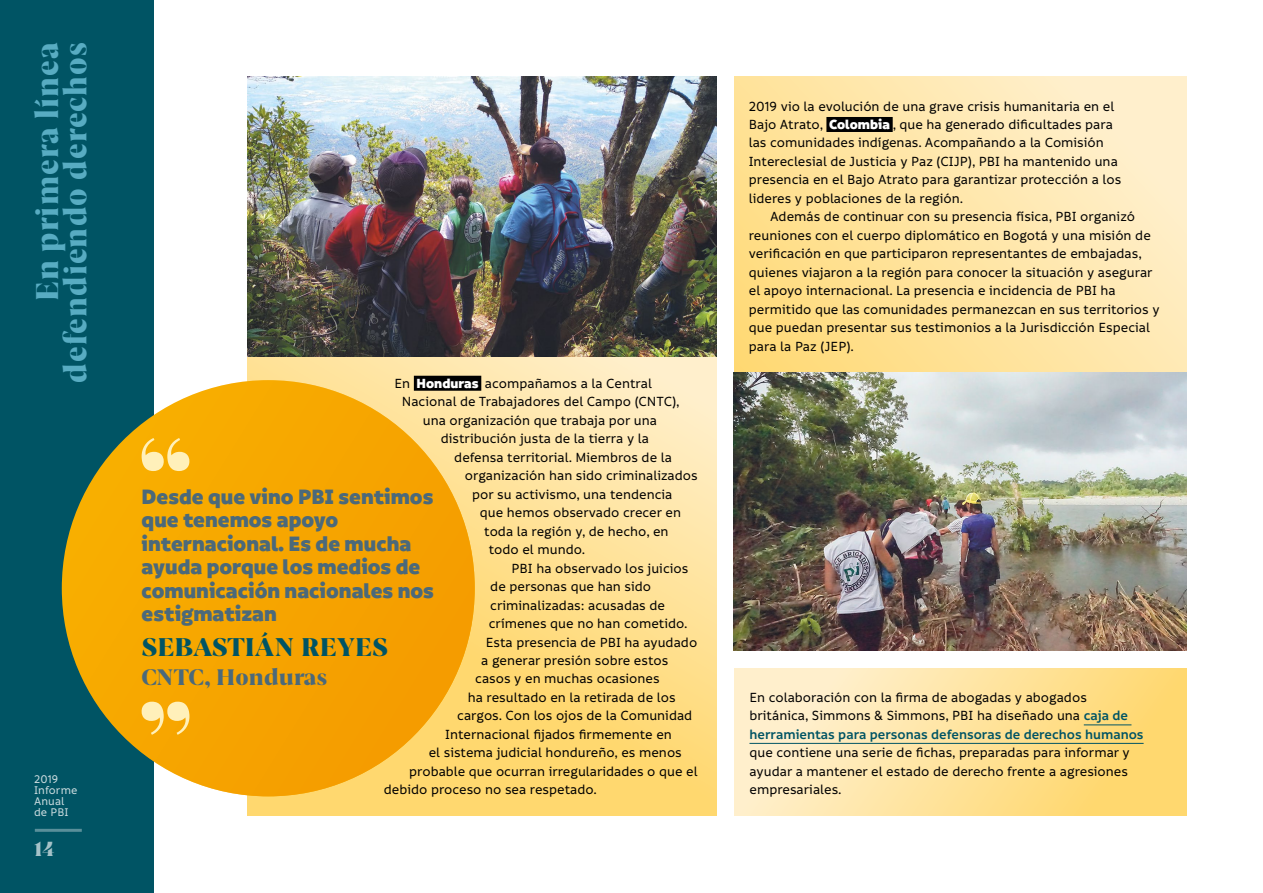
<style>
.page{position:relative;width:1263px;height:893px;background:#fff}
.page>*{position:absolute;margin:0;border:0;box-sizing:border-box;transform-origin:0 0}
.t1{font:900 30px/28.5px "Joane";letter-spacing:.04em;color:#58acc2;text-align:right;scale:.95 1}
.t2{font:900 24.45px "Joane";letter-spacing:.01em;color:#005464}
.t3{font:900 22.5px/23.4px "Informative";color:#4b697a}
.t4{font:900 21.45px "Joane";letter-spacing:.01em;color:#4b697a}
.t5{font:900 19.5px "Joane";color:#fff}
.t6{font:500 14.25px/18.5px "Informative";color:#000}
.t7{font:500 12px/11.2px "Informative";letter-spacing:.01em;color:#fff}
.s1{font-weight:900;color:#fff}
.s2{font-weight:600;color:#005464}
</style>
<div class="page">
<div style="left:0;top:0;width:153px;height:893px;background:#005464"></div>
<svg style="left:734px;top:77px;width:452px;height:295px"></svg>
<svg style="left:247px;top:356px;width:470px;height:460px"></svg>
<svg style="left:734px;top:668px;width:452px;height:148px"></svg>
<div style="left:414px;top:376px;width:67px;height:15px;background:#000"></div>
<div style="left:826px;top:117px;width:67px;height:15px;background:#000"></div>
<div style="left:62px;top:380px;width:413px;height:416px;background:#f6a500;border-radius:50%"></div>
<svg style="left:142px;top:438px;width:47px;height:33px"></svg>
<svg style="left:142px;top:702px;width:47px;height:33px"></svg>
<img style="left:247px;top:76px;width:470px;height:280px">
<hr style="left:1084px;top:725px;width:47px;height:1px;background:#005464">
<hr style="left:749px;top:743px;width:394px;height:1px;background:#005464">
<img style="left:734px;top:372px;width:452px;height:279px">
<hr style="left:35px;top:829px;width:47px;height:3px;background:#fff">
<h1 class="t1" style="left:32px;top:383px;width:359px;rotate:-90deg">En primera línea defendiendo derechos</h1>
<p class="t7" style="left:34px;top:773px;width:45px">2019<br>Informe<br>Anual de PBI</p>
<h3 class="t5" style="left:34px;top:835px;width:22px">14</h3>
<p class="t6" style="left:394px;top:374px;width:259px">En <span class="s1">Honduras</span> acompañamos a la Central</p>
<p class="t6" style="left:402px;top:393px;width:280px">Nacional de Trabajadores del Campo (CNTC),</p>
<p class="t6" style="left:423px;top:411px;width:236px">una organización que trabaja por una</p>
<p class="t6" style="left:441px;top:430px;width:210px">distribución justa de la tierra y la</p>
<p class="t6" style="left:454px;top:448px;width:219px">defensa territorial. Miembros de la</p>
<p class="t6" style="left:465px;top:467px;width:234px">organización han sido criminalizados</p>
<p class="t6" style="left:472px;top:485px;width:202px">por su activismo, una tendencia</p>
<p class="t6" style="left:480px;top:504px;width:203px">que hemos observado crecer en</p>
<p class="t6" style="left:484px;top:522px;width:186px">toda la región y, de hecho, en</p>
<p class="t6" style="left:489px;top:541px;width:98px">todo el mundo.</p>
<p class="t6" style="left:511px;top:559px;width:178px">PBI ha observado los juicios</p>
<p class="t6" style="left:490px;top:578px;width:162px">de personas que han sido</p>
<p class="t6" style="left:490px;top:596px;width:176px">criminalizadas: acusadas de</p>
<p class="t6" style="left:489px;top:615px;width:200px">crímenes que no han cometido.</p>
<p class="t6" style="left:486px;top:633px;width:213px">Esta presencia de PBI ha ayudado</p>
<p class="t6" style="left:481px;top:651px;width:189px">a generar presión sobre estos</p>
<p class="t6" style="left:475px;top:670px;width:186px">casos y en muchas ocasiones</p>
<p class="t6" style="left:468px;top:688px;width:209px">ha resultado en la retirada de los</p>
<p class="t6" style="left:457px;top:707px;width:237px">cargos. Con los ojos de la Comunidad</p>
<p class="t6" style="left:445px;top:725px;width:228px">Internacional fijados firmemente en</p>
<p class="t6" style="left:429px;top:744px;width:255px">el sistema judicial hondureño, es menos</p>
<p class="t6" style="left:409px;top:762px;width:290px">probable que ocurran irregularidades o que el</p>
<p class="t6" style="left:384px;top:781px;width:215px">debido proceso no sea respetado.</p>
<h3 class="t3" style="left:142px;top:486px;width:294px">Desde que vino PBI sentimos que tenemos apoyo internacional. Es de mucha ayuda porque los medios de comunicación nacionales nos estigmatizan</h3>
<h2 class="t2" style="left:142px;top:630px;width:248px">SEBASTIÁN REYES</h2>
<h3 class="t4" style="left:142px;top:662px;width:187px">CNTC, Honduras</h3>
<p class="t6" style="left:749px;top:97px;width:374px">2019 vio la evolución de una grave crisis humanitaria en el Bajo Atrato, <span class="s1">Colombia</span> , que ha generado dificultades para las comunidades indígenas. Acompañando a la Comisión Intereclesial de Justicia y Paz (CIJP), PBI ha mantenido una presencia en el Bajo Atrato para garantizar protección a los lideres y poblaciones de la región.</p>
<p class="t6" style="left:749px;top:208px;width:412px;text-indent:21px">Además de continuar con su presencia física, PBI organizó reuniones con el cuerpo diplomático en Bogotá y una misión de verificación en que participaron representantes de embajadas, quienes viajaron a la región para conocer la situación y asegurar el apoyo internacional. La presencia e incidencia de PBI ha permitido que las comunidades permanezcan en sus territorios y que puedan presentar sus testimonios a la Jurisdicción Especial para la Paz (JEP).</p>
<p class="t6" style="left:749px;top:688px;width:396px">En colaboración con la firma de abogadas y abogados británica, Simmons &amp; Simmons, PBI ha diseñado una <span class="s2">caja de herramientas para personas defensoras de derechos humanos</span></p>
<p class="t6" style="left:749px;top:744px;width:382px">que contiene una serie de fichas, preparadas para informar y ayudar a mantener el estado de derecho frente a agresiones empresariales.</p>
</div>
